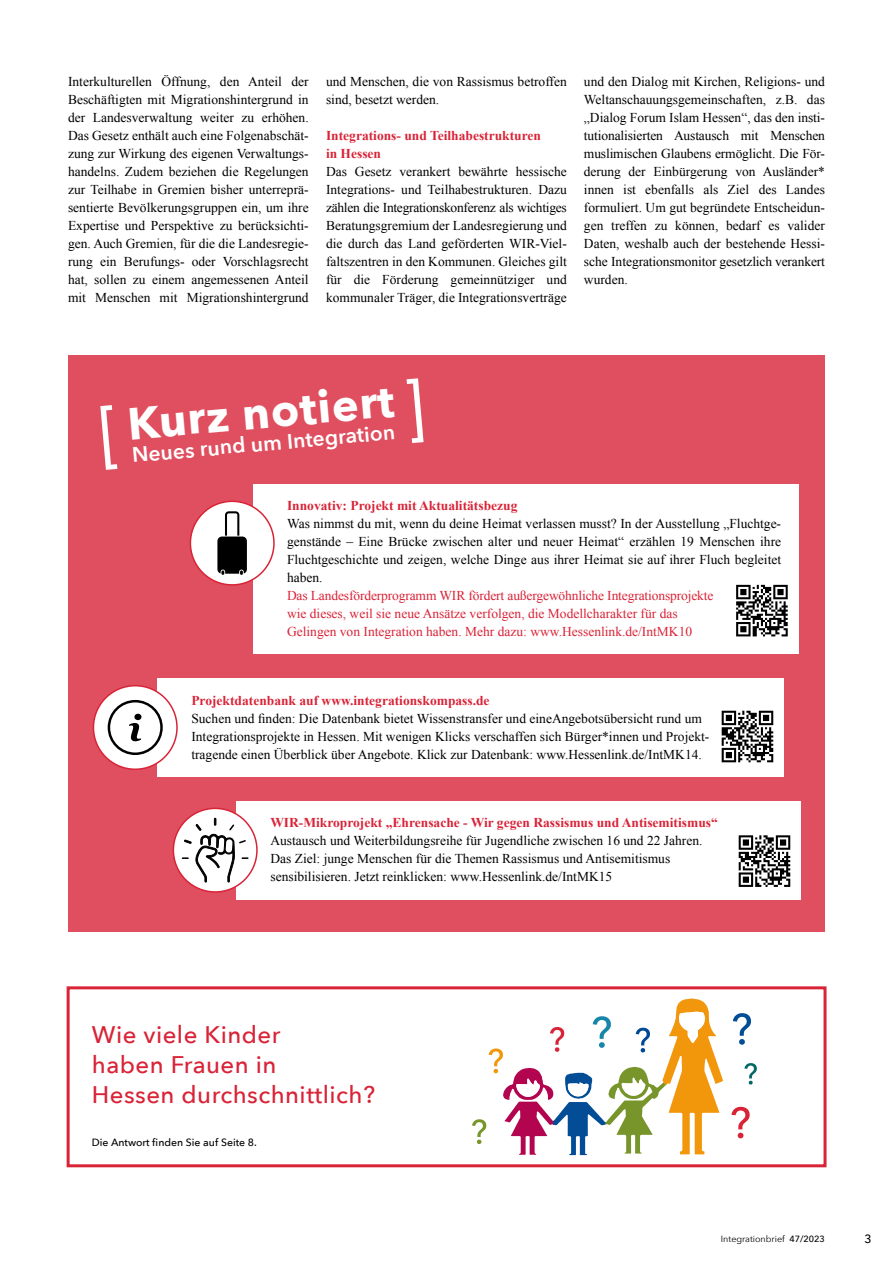
<style>
.page{position:relative;width:893px;height:1263px;background:#fff}
.page>*{position:absolute;margin:0;border:0;box-sizing:border-box;transform-origin:0 0}
.t1{font:700 45px "Avenir Next";color:#fff}
.t2{font:500 24px/30px "Avenir Next";letter-spacing:.02em;color:#d92337}
.t3{font:600 21px "Avenir Next";color:#fff}
.t4{font:13.5px/18px "Times New Roman";color:#000;text-align:justify}
.t5{font:13.5px/18px "Times New Roman";color:#d92337}
.t6{font:700 13.5px/18px "Times New Roman";color:#d92337}
.t7{font:500 12px "Avenir Next";color:#000}
.t8{font:500 10.5px "Avenir Next";color:#000}
.t9{font:9px "Avenir Next";color:#000}
.s1{font-weight:500}
</style>
<div class="page">
<div style="left:67px;top:986px;width:759px;height:181px;border:3px solid #d92337"></div>
<div style="left:68px;top:356px;width:757px;height:576px;background:#e04f5f"></div>
<svg style="left:100px;top:378px;width:324px;height:92px"></svg>
<svg style="left:731px;top:1107px;width:19px;height:31px"></svg>
<svg style="left:744px;top:1063px;width:13px;height:21px"></svg>
<svg style="left:733px;top:1013px;width:18px;height:32px"></svg>
<svg style="left:472px;top:998px;width:251px;height:157px"></svg>
<div style="left:253px;top:484px;width:545px;height:170px;background:#fff"></div>
<div style="left:190px;top:501px;width:84px;height:84px;background:#fff;border-radius:50%"></div>
<div style="left:190px;top:501px;width:85px;height:85px;border:2px solid #d92337;border-radius:50%"></div>
<svg style="left:217px;top:511px;width:30px;height:64px"></svg>
<div style="left:734px;top:583px;width:56px;height:55px;background:linear-gradient(to bottom,#fff,#fff)"></div>
<svg style="left:736px;top:585px;width:52px;height:51px"></svg>
<div style="left:157px;top:678px;width:627px;height:98px;background:#fff"></div>
<div style="left:93px;top:686px;width:84px;height:83px;background:#fff;border-radius:50%"></div>
<div style="left:93px;top:685px;width:85px;height:85px;border:2px solid #d92337;border-radius:50%"></div>
<svg style="left:108px;top:700px;width:55px;height:55px"></svg>
<svg style="left:721px;top:710px;width:53px;height:53px"></svg>
<svg style="left:722px;top:711px;width:51px;height:51px"></svg>
<div style="left:236px;top:801px;width:565px;height:98px;background:#fff"></div>
<svg style="left:173px;top:808px;width:84px;height:84px"></svg>
<div style="left:173px;top:808px;width:85px;height:85px;border:2px solid #d92337;border-radius:50%"></div>
<svg style="left:182px;top:817px;width:66px;height:76px"></svg>
<div style="left:737px;top:833px;width:55px;height:56px;background:linear-gradient(to right,#fff,#fff)"></div>
<svg style="left:739px;top:835px;width:51px;height:52px"></svg>
<p class="t4" style="left:68px;top:72px;width:242px">Interkulturellen Öffnung, den Anteil der Beschäftigten mit Migrationshintergrund in der Landesverwaltung weiter zu erhöhen.<br>Das Gesetz enthält auch eine Folgenabschät&shy;zung zur Wirkung des eigenen Verwaltungs&shy;handelns. Zudem beziehen die Regelungen zur Teilhabe in Gremien bisher unterreprä&shy;sentierte Bevölkerungsgruppen ein, um ihre Expertise und Perspektive zu berücksichti&shy;gen. Auch Gremien, für die die Landesregie&shy;rung ein Berufungs- oder Vorschlagsrecht hat, sollen zu einem angemessenen Anteil mit Menschen mit Migrationshintergrund</p>
<p class="t4" style="left:326px;top:72px;width:242px">und Menschen, die von Rassismus betroffen sind, besetzt werden.</p>
<h3 class="t6" style="left:326px;top:126px;width:217px">Integrations- und Teilhabestrukturen in Hessen</h3>
<p class="t4" style="left:326px;top:162px;width:242px">Das Gesetz verankert bewährte hessische Integrations- und Teilhabestrukturen. Dazu zählen die Integrationskonferenz als wichtiges Beratungsgremium der Landesregierung und die durch das Land geförderten WIR-Viel&shy;faltszentren in den Kommunen. Gleiches gilt für die Förderung gemeinnütziger und kommunaler Träger, die Integrationsverträge</p>
<p class="t4" style="left:584px;top:72px;width:242px">und den Dialog mit Kirchen, Religions- und Weltanschauungsgemeinschaften, z.B. das „Dialog Forum Islam Hessen“, das den insti&shy;tutionalisierten Austausch mit Menschen muslimischen Glaubens ermöglicht. Die För&shy;derung der Einbürgerung von Ausländer* innen ist ebenfalls als Ziel des Landes formuliert. Um gut begründete Entscheidun&shy;gen treffen zu können, bedarf es valider Daten, weshalb auch der bestehende Hessi&shy;sche Integrationsmonitor gesetzlich verankert wurden.</p>
<h3 class="t1" style="left:124px;top:385px;width:269px;rotate:-5deg">Kurz notiert</h3>
<h3 class="t3" style="left:131px;top:437px;width:265px;rotate:-5deg">Neues rund um Integration</h3>
<p class="t6" style="left:287px;top:496px;width:232px">Innovativ: Projekt mit Aktualitätsbezug</p>
<p class="t4" style="left:287px;top:514px;width:496px">Was nimmst du mit, wenn du deine Heimat verlassen musst? In der Ausstellung „Fluchtge&shy;genstände – Eine Brücke zwischen alter und neuer Heimat“ erzählen 19 Menschen ihre Fluchtgeschichte und zeigen, welche Dinge aus ihrer Heimat sie auf ihrer Fluch begleitet haben.</p>
<p class="t5" style="left:287px;top:586px;width:428px">Das Landesförderprogramm WIR fördert außergewöhnliche Integrationsprojekte wie dieses, weil sie neue Ansätze verfolgen, die Modellcharakter für das<br>Gelingen von Integration haben. Mehr dazu: www.Hessenlink.de/IntMK10</p>
<p class="t6" style="left:191px;top:691px;width:300px">Projektdatenbank auf www.integrationskompass.de</p>
<p class="t4" style="left:191px;top:709px;width:520px;text-align:left">Suchen und finden: Die Datenbank bietet Wissenstransfer und eineAngebotsübersicht rund um<br>Integrationsprojekte in Hessen. Mit wenigen Klicks verschaffen sich Bürger*innen und Projekt&shy;tragende einen Überblick über Angebote. Klick zur Datenbank: www.Hessenlink.de/IntMK14.</p>
<p class="t6" style="left:270px;top:813px;width:449px">WIR-Mikroprojekt „Ehrensache - Wir gegen Rassismus und Antisemitismus“</p>
<p class="t4" style="left:270px;top:831px;width:434px;text-align:left">Austausch und Weiterbildungsreihe für Jugendliche zwischen 16 und 22 Jahren.<br>Das Ziel: junge Menschen für die Themen Rassismus und Antisemitismus sensibilisieren. Jetzt reinklicken: www.Hessenlink.de/IntMK15</p>
<p class="t2" style="left:92px;top:1019px;width:285px">Wie viele Kinder<br>haben Frauen in<br>Hessen durchschnittlich?</p>
<p class="t8" style="left:92px;top:1133px;width:167px">Die Antwort finden Sie auf Seite 8.</p>
<p class="t9" style="left:721px;top:1231px;width:106px">Integrationbrief <span class="s1">47/2023</span></p>
<p class="t7" style="left:865px;top:1229px;width:9px">3</p>
</div>
